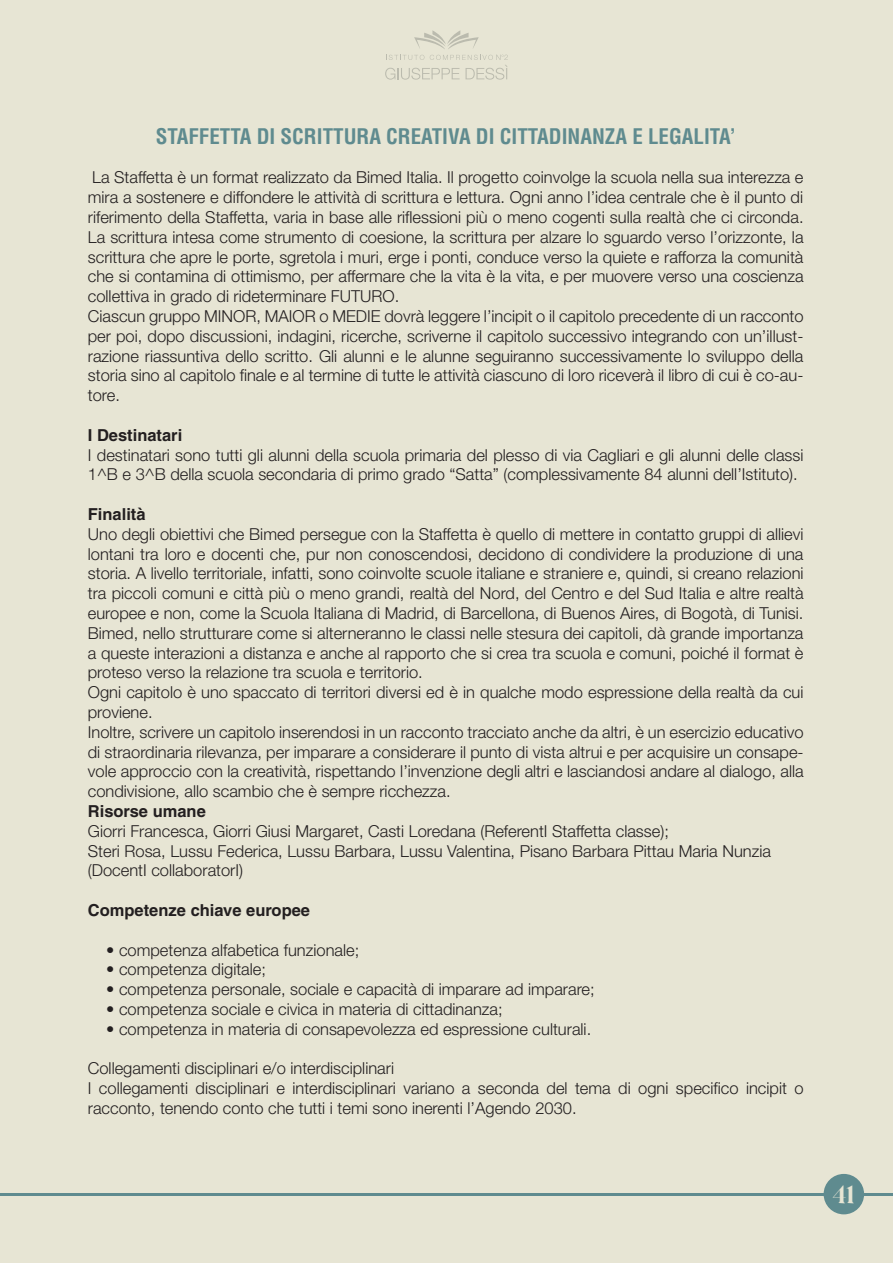
<style>
.page{position:relative;width:893px;height:1263px;background:#e7e5d4}
.page>*{position:absolute;margin:0;border:0;box-sizing:border-box;transform-origin:0 0}
.t1{font:700 24px "Juana Alt Semi";color:#e7e5d4}
.t2{font:700 condensed 21px "Helvetica";color:#5f8b8f}
.t3{font:300 16.5px/19.8px "Helvetica Neue";color:#231f20}
.t4{font:700 16.5px "Helvetica";color:#231f20}
</style>
<div class="page">
<hr style="left:0;top:1193px;width:893px;height:2px;background:#5f8b8f">
<div style="left:824px;top:1174px;width:40px;height:40px;background:#5f8b8f;border-radius:50%"></div>
<svg style="left:414px;top:30px;width:65px;height:19px"></svg>
<svg style="left:385px;top:55px;width:123px;height:25px"></svg>
<p class="t2" style="left:156px;top:123px;width:581px">STAFFETTA DI SCRITTURA CREATIVA DI CITTADINANZA E LEGALITA’</p>
<p class="t3" style="left:88px;top:167px;width:717px">La Staffetta è un format realizzato da Bimed Italia. Il progetto coinvolge la scuola nella sua interezza e mira a sostenere e diffondere le attività di scrittura e lettura. Ogni anno l’idea centrale che è il punto di riferimento della Staffetta, varia in base alle riflessioni più o meno cogenti sulla realtà che ci circonda.<br>La scrittura intesa come strumento di coesione, la scrittura per alzare lo sguardo verso l’orizzonte, la scrittura che apre le porte, sgretola i muri, erge i ponti, conduce verso la quiete e rafforza la comunità che si contamina di ottimismo, per affermare che la vita è la vita, e per muovere verso una coscienza collettiva in grado di rideterminare FUTURO.<br>Ciascun gruppo MINOR, MAIOR o MEDIE dovrà leggere l’incipit o il capitolo precedente di un racconto per poi, dopo discussioni, indagini, ricerche, scriverne il capitolo successivo integrando con un’illust&shy;razione riassuntiva dello scritto. Gli alunni e le alunne seguiranno successivamente lo sviluppo della storia sino al capitolo finale e al termine di tutte le attività ciascuno di loro riceverà il libro di cui è co-au&shy;tore.</p>
<p class="t4" style="left:88px;top:425px;width:96px">I Destinatari</p>
<p class="t3" style="left:88px;top:444px;width:717px">I destinatari sono tutti gli alunni della scuola primaria del plesso di via Cagliari e gli alunni delle classi<br>1^B e 3^B della scuola secondaria di primo grado “Satta” (complessivamente 84 alunni dell’Istituto).</p>
<p class="t4" style="left:88px;top:504px;width:59px">Finalità</p>
<p class="t3" style="left:88px;top:524px;width:717px">Uno degli obiettivi che Bimed persegue con la Staffetta è quello di mettere in contatto gruppi di allievi lontani tra loro e docenti che, pur non conoscendosi, decidono di condividere la produzione di una storia. A livello territoriale, infatti, sono coinvolte scuole italiane e straniere e, quindi, si creano relazioni tra piccoli comuni e città più o meno grandi, realtà del Nord, del Centro e del Sud Italia e altre realtà europee e non, come la Scuola Italiana di Madrid, di Barcellona, di Buenos Aires, di Bogotà, di Tunisi.<br>Bimed, nello strutturare come si alterneranno le classi nelle stesura dei capitoli, dà grande importanza a queste interazioni a distanza e anche al rapporto che si crea tra scuola e comuni, poiché il format è proteso verso la relazione tra scuola e territorio.<br>Ogni capitolo è uno spaccato di territori diversi ed è in qualche modo espressione della realtà da cui proviene.<br>Inoltre, scrivere un capitolo inserendosi in un racconto tracciato anche da altri, è un esercizio educativo di straordinaria rilevanza, per imparare a considerare il punto di vista altrui e per acquisire un consape&shy;vole approccio con la creatività, rispettando l’invenzione degli altri e lasciandosi andare al dialogo, alla condivisione, allo scambio che è sempre ricchezza.</p>
<p class="t4" style="left:88px;top:801px;width:120px">Risorse umane</p>
<p class="t3" style="left:88px;top:821px;width:685px">Giorri Francesca, Giorri Giusi Margaret, Casti Loredana (ReferentI Staffetta classe);<br>Steri Rosa, Lussu Federica, Lussu Barbara, Lussu Valentina, Pisano Barbara Pittau Maria Nunzia (DocentI collaboratorI)</p>
<p class="t4" style="left:88px;top:900px;width:224px">Competenze chiave europee</p>
<p class="t3" style="left:106px;top:939px;width:255px">• competenza alfabetica funzionale;</p>
<p class="t3" style="left:106px;top:959px;width:161px">• competenza digitale;</p>
<p class="t3" style="left:106px;top:979px;width:490px">• competenza personale, sociale e capacità di imparare ad imparare;</p>
<p class="t3" style="left:106px;top:999px;width:398px">• competenza sociale e civica in materia di cittadinanza;</p>
<p class="t3" style="left:106px;top:1019px;width:487px">• competenza in materia di consapevolezza ed espressione culturali.</p>
<p class="t3" style="left:88px;top:1058px;width:717px">Collegamenti disciplinari e/o interdisciplinari<br>I collegamenti disciplinari e interdisciplinari variano a seconda del tema di ogni specifico incipit o racconto, tenendo conto che tutti i temi sono inerenti l’Agendo 2030.</p>
<h1 class="t1" style="left:833px;top:1179px;width:23px">41</h1>
</div>
